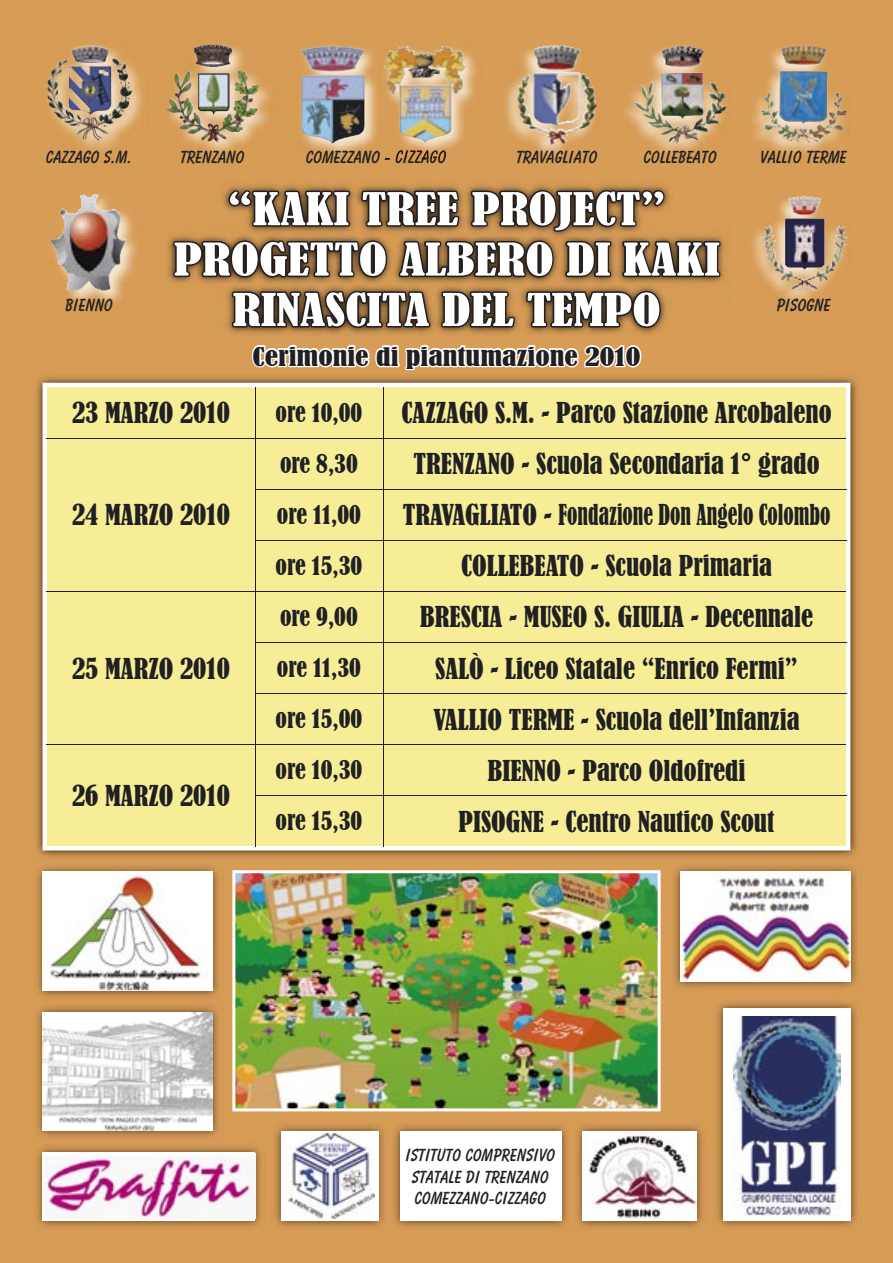
<style>
.page{position:relative;width:893px;height:1263px;background:#d79c55}
.page>*{position:absolute;margin:0;border:0;box-sizing:border-box;transform-origin:0 0}
.t1{font:condensed 42px/50.4px "Bernard";color:#fff;text-align:center;scale:1.25 1}
.t2{font:condensed 27px "Bernard";color:#202023}
.t3{font:condensed 24px "Bernard";color:#202023}
.t4{font:condensed 24px "Bernard";color:#202023;scale:1.25 1}
.t5{font:700 18px/21.6px "Balloon BT";color:#202023;text-align:center}
</style>
<div class="page">
<img style="left:46px;top:48px;width:97px;height:103px">
<img style="left:74px;top:45px;width:35px;height:18px">
<img style="left:300px;top:49px;width:78px;height:101px">
<img style="left:330px;top:150px;width:22px;height:5px">
<img style="left:301px;top:45px;width:64px;height:27px">
<img style="left:383px;top:47px;width:92px;height:107px">
<img style="left:383px;top:150px;width:63px;height:8px">
<img style="left:401px;top:46px;width:65px;height:48px">
<img style="left:67px;top:213px;width:70px;height:90px">
<img style="left:50px;top:194px;width:76px;height:96px">
<img style="left:752px;top:195px;width:96px;height:108px">
<img style="left:788px;top:196px;width:33px;height:19px">
<img style="left:232px;top:870px;width:429px;height:241px">
<img style="left:36px;top:866px;width:183px;height:271px">
<img style="left:43px;top:872px;width:170px;height:119px">
<img style="left:36px;top:376px;width:822px;height:482px">
<div style="left:43px;top:383px;width:807px;height:467px;background:#f7ed96"></div>
<hr style="left:255px;top:387px;width:1px;height:459px;background:#202023">
<hr style="left:383px;top:387px;width:1px;height:459px;background:#202023">
<hr style="left:47px;top:438px;width:799px;height:1px;background:#202023">
<hr style="left:47px;top:591px;width:799px;height:1px;background:#202023">
<hr style="left:47px;top:744px;width:799px;height:1px;background:#202023">
<hr style="left:255px;top:489px;width:591px;height:1px;background:#202023">
<hr style="left:255px;top:540px;width:591px;height:1px;background:#202023">
<hr style="left:255px;top:642px;width:591px;height:1px;background:#202023">
<hr style="left:255px;top:693px;width:591px;height:1px;background:#202023">
<hr style="left:255px;top:795px;width:591px;height:1px;background:#202023">
<img style="left:673px;top:865px;width:184px;height:123px">
<img style="left:680px;top:872px;width:170px;height:109px">
<img style="left:36px;top:1001px;width:183px;height:1px">
<img style="left:43px;top:1012px;width:170px;height:118px">
<img style="left:36px;top:1146px;width:226px;height:82px">
<div style="left:43px;top:1152px;width:212px;height:68px;background:#fff"></div>
<img style="left:46px;top:1158px;width:204px;height:60px">
<img style="left:716px;top:1001px;width:141px;height:226px">
<div style="left:723px;top:1007px;width:127px;height:213px;background:#fff"></div>
<img style="left:733px;top:1016px;width:108px;height:199px">
<img style="left:274px;top:1124px;width:429px;height:104px">
<div style="left:281px;top:1131px;width:97px;height:89px;background:#fff"></div>
<img style="left:288px;top:1133px;width:86px;height:86px">
<img style="left:583px;top:1131px;width:113px;height:89px">
<img style="left:572px;top:1124px;width:1px;height:104px">
<div style="left:400px;top:1131px;width:161px;height:89px;background:#fff"></div>
<img style="left:167px;top:43px;width:103px;height:110px">
<img style="left:194px;top:44px;width:51px;height:40px">
<img style="left:505px;top:79px;width:92px;height:76px">
<img style="left:517px;top:45px;width:79px;height:100px">
<img style="left:626px;top:45px;width:101px;height:109px">
<img style="left:661px;top:46px;width:44px;height:73px">
<img style="left:751px;top:45px;width:96px;height:108px">
<svg style="left:170px;top:184px;width:553px;height:235px"></svg>
<p class="t5" style="left:46px;top:146px;width:88px">CAZZAGO S.M.</p>
<p class="t5" style="left:306px;top:146px;width:142px">COMEZZANO - CIZZAGO</p>
<p class="t5" style="left:181px;top:146px;width:66px">TRENZANO</p>
<p class="t5" style="left:516px;top:146px;width:83px">TRAVAGLIATO</p>
<p class="t5" style="left:644px;top:146px;width:74px">COLLEBEATO</p>
<p class="t5" style="left:760px;top:146px;width:88px">VALLIO TERME</p>
<h1 class="t1" style="left:174px;top:184px;width:438px">“KAKI TREE PROJECT”<br>PROGETTO ALBERO DI KAKI<br>RINASCITA DEL TEMPO</h1>
<p class="t4" style="left:252px;top:343px;width:312px">Cerimonie di piantumazione 2010</p>
<p class="t5" style="left:65px;top:294px;width:49px">BIENNO</p>
<p class="t5" style="left:777px;top:294px;width:55px">PISOGNE</p>
<p class="t2" style="left:72px;top:397px;width:159px">23 MARZO 2010</p>
<p class="t3" style="left:276px;top:399px;width:88px">ore 10,00</p>
<p class="t2" style="left:401px;top:397px;width:432px">CAZZAGO S.M. - Parco Stazione Arcobaleno</p>
<p class="t2" style="left:72px;top:499px;width:159px">24 MARZO 2010</p>
<p class="t2" style="left:72px;top:652px;width:159px">25 MARZO 2010</p>
<p class="t2" style="left:72px;top:780px;width:159px">26 MARZO 2010</p>
<p class="t3" style="left:280px;top:450px;width:79px">ore 8,30</p>
<p class="t2" style="left:414px;top:448px;width:408px">TRENZANO - Scuola Secondaria 1° grado</p>
<p class="t3" style="left:277px;top:501px;width:85px">ore 11,00</p>
<p class="t2" style="left:403px;top:499px;width:429px">TRAVAGLIATO - Fondazione Don Angelo Colombo</p>
<p class="t3" style="left:276px;top:552px;width:88px">ore 15,30</p>
<p class="t2" style="left:461px;top:550px;width:312px">COLLEBEATO - Scuola Primaria</p>
<p class="t3" style="left:280px;top:603px;width:79px">ore 9,00</p>
<p class="t2" style="left:420px;top:601px;width:395px">BRESCIA - MUSEO S. GIULIA - Decennale</p>
<p class="t3" style="left:277px;top:654px;width:85px">ore 11,30</p>
<p class="t2" style="left:435px;top:652px;width:364px">SALÒ - Liceo Statale “Enrico Fermi”</p>
<p class="t3" style="left:276px;top:705px;width:88px">ore 15,00</p>
<p class="t2" style="left:433px;top:703px;width:368px">VALLIO TERME - Scuola dell’Infanzia</p>
<p class="t3" style="left:276px;top:756px;width:88px">ore 10,30</p>
<p class="t2" style="left:488px;top:754px;width:259px">BIENNO - Parco Oldofredi</p>
<p class="t3" style="left:276px;top:807px;width:88px">ore 15,30</p>
<p class="t2" style="left:459px;top:805px;width:317px">PISOGNE - Centro Nautico Scout</p>
<p class="t5" style="left:406px;top:1144px;width:151px">ISTITUTO COMPRENSIVO<br>STATALE DI TRENZANO<br>COMEZZANO-CIZZAGO</p>
</div>
